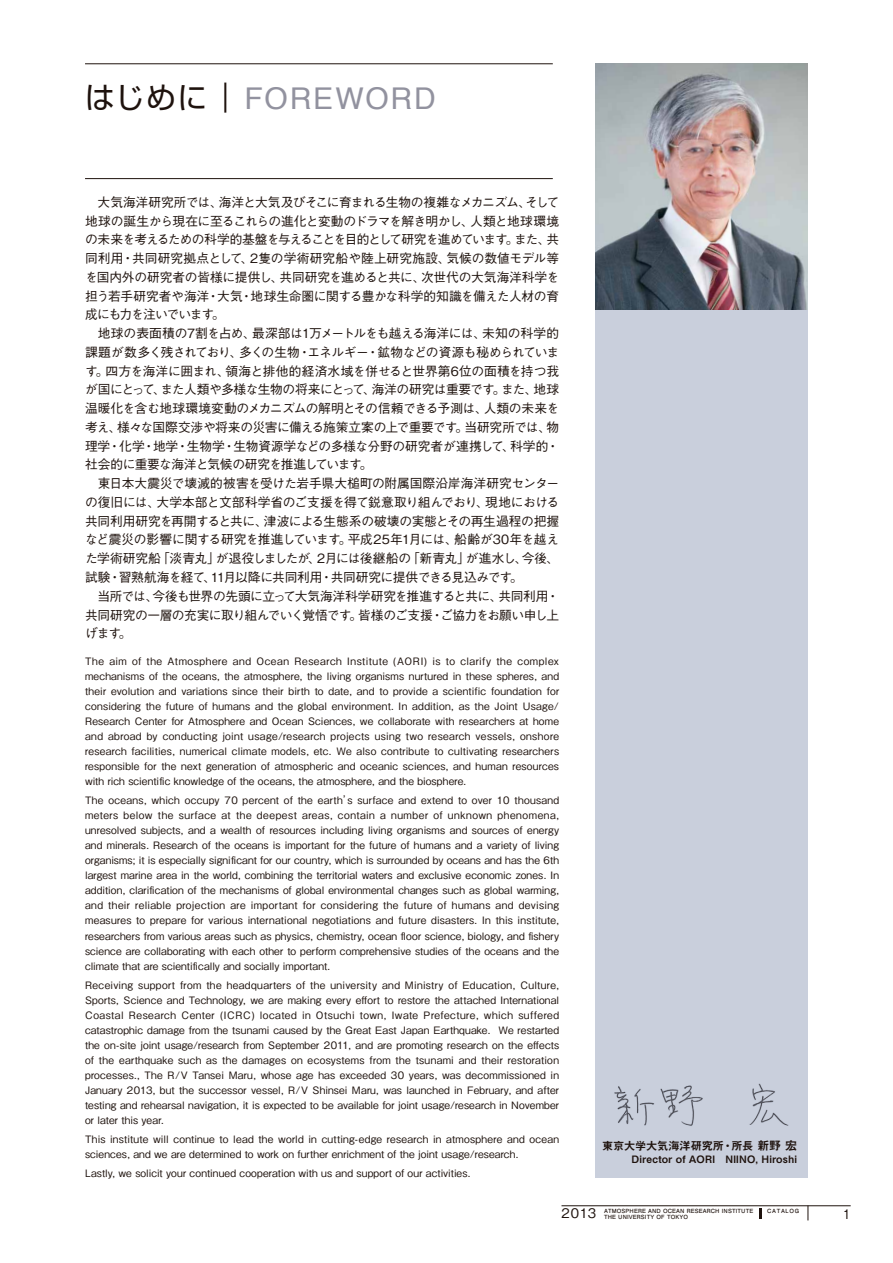
<style>
.page{position:relative;width:893px;height:1263px;background:#fff}
.page>*{position:absolute;margin:0;border:0;box-sizing:border-box;transform-origin:0 0}
.t1{font:30px "Helvetica";letter-spacing:.06em;color:#92929f}
.t2{font:500 13.2px "Gothic BBB Pro";color:#1e120d}
.t3{font:500 13.2px "Gothic BBB Pro";color:#1e120d;scale:.9 1}
.t4{font:500 12.75px/18.8px "Gothic BBB Pro";letter-spacing:-.03em;color:#1e120d}
.t5{font:11.25px "Midashi Go Pro MB31";letter-spacing:-.02em;color:#1e120d}
.t6{font:500 10.2px/15px "Gothic BBB Pro";letter-spacing:.015em;color:#1e120d;text-align:justify}
.t7{font:10.2px "Midashi Go Pro MB31";letter-spacing:.025em;color:#1e120d}
.t8{font:700 5.7px/6px "Futo Go B101 Pro";letter-spacing:.02em;color:#1e120d}
.t9{font:700 5.7px "Futo Go B101 Pro";letter-spacing:.12em;color:#1e120d}
.s1{font-family:"Shin Go Pro";color:#1e120d}
.s2{font-size:12px}
</style>
<div class="page">
<hr style="left:561px;top:1205px;width:290px;height:1px;background:#1e120d">
<svg style="left:808px;top:1205px;width:1px;height:15px"></svg>
<svg style="left:760px;top:1208px;width:2px;height:11px"></svg>
<img style="left:595px;top:64px;width:213px;height:246px">
<hr style="left:85px;top:64px;width:468px;height:1px;background:#1e120d">
<hr style="left:85px;top:178px;width:468px;height:1px;background:#1e120d">
<div style="left:595px;top:310px;width:213px;height:868px;background:#c9cfdc"></div>
<img style="left:614px;top:1083px;width:175px;height:43px">
<h1 class="t1" style="left:85px;top:75px;width:352px"><span class="s1">はじめに｜</span>FOREWORD</h1>
<p class="t4" style="left:85px;top:191px;width:476px">　大気海洋研究所では、海洋と大気及びそこに育まれる生物の複雑なメカニズム、そして地球の誕生から現在に至るこれらの進化と変動のドラマを解き明かし、人類と地球環境の未来を考えるための科学的基盤を与えることを目的として研究を進めています。また、共同利用・共同研究拠点として、2隻の学術研究船や陸上研究施設、気候の数値モデル等を国内外の研究者の皆様に提供し、共同研究を進めると共に、次世代の大気海洋科学を担う若手研究者や海洋・大気・地球生命圏に関する豊かな科学的知識を備えた人材の育成にも力を注いでいます。<br>　地球の表面積の7割を占め、最深部は1万メートルをも越える海洋には、未知の科学的課題が数多く残されており、多くの生物・エネルギー・鉱物などの資源も秘められています。四方を海洋に囲まれ、領海と排他的経済水域を併せると世界第6位の面積を持つ我が国にとって、また人類や多様な生物の将来にとって、海洋の研究は重要です。また、地球温暖化を含む地球環境変動のメカニズムの解明とその信頼できる予測は、人類の未来を考え、様々な国際交渉や将来の災害に備える施策立案の上で重要です。当研究所では、物理学・化学・地学・生物学・生物資源学などの多様な分野の研究者が連携して、科学的・社会的に重要な海洋と気候の研究を推進しています。<br>　東日本大震災で壊滅的被害を受けた岩手県大槌町の附属国際沿岸海洋研究センターの復旧には、大学本部と文部科学省のご支援を得て鋭意取り組んでおり、現地における共同利用研究を再開すると共に、津波による生態系の破壊の実態とその再生過程の把握など震災の影響に関する研究を推進しています。平成25年1月には、船齢が30年を越えた学術研究船「淡青丸」が退役しましたが、2月には後継船の「新青丸」が進水し、今後、試験・習熟航海を経て、11月以降に共同利用・共同研究に提供できる見込みです。<br>　当所では、今後も世界の先頭に立って大気海洋科学研究を推進すると共に、共同利用・共同研究の一層の充実に取り組んでいく覚悟です。皆様のご支援・ご協力をお願い申し上げます。</p>
<p class="t6" style="left:85px;top:652px;width:476px">The aim of the Atmosphere and Ocean Research Institute (AORI) is to clarify the complex mechanisms of the oceans, the atmosphere, the living organisms nurtured in these spheres, and their evolution and variations since their birth to date, and to provide a scientific foundation for considering the future of humans and the global environment. In addition, as the Joint Usage/ Research Center for Atmosphere and Ocean Sciences, we collaborate with researchers at home and abroad by conducting joint usage/research projects using two research vessels, onshore research facilities, numerical climate models, etc. We also contribute to cultivating researchers responsible for the next generation of atmospheric and oceanic sciences, and human resources with rich scientific knowledge of the oceans, the atmosphere, and the biosphere.</p>
<p class="t6" style="left:85px;top:792px;width:476px">The oceans, which occupy 70 percent of the earth’s surface and extend to over 10 thousand meters below the surface at the deepest areas, contain a number of unknown phenomena, unresolved subjects, and a wealth of resources including living organisms and sources of energy and minerals. Research of the oceans is important for the future of humans and a variety of living organisms; it is especially significant for our country, which is surrounded by oceans and has the 6th largest marine area in the world, combining the territorial waters and exclusive economic zones. In addition, clarification of the mechanisms of global environmental changes such as global warming, and their reliable projection are important for considering the future of humans and devising measures to prepare for various international negotiations and future disasters. In this institute, researchers from various areas such as physics, chemistry, ocean floor science, biology, and fishery science are collaborating with each other to perform comprehensive studies of the oceans and the climate that are scientifically and socially important.</p>
<p class="t6" style="left:85px;top:976px;width:476px">Receiving support from the headquarters of the university and Ministry of Education, Culture, Sports, Science and Technology, we are making every effort to restore the attached International Coastal Research Center (ICRC) located in Otsuchi town, Iwate Prefecture, which suffered catastrophic damage from the tsunami caused by the Great East Japan Earthquake. We restarted the on-site joint usage/research from September 2011, and are promoting research on the effects of the earthquake such as the damages on ecosystems from the tsunami and their restoration processes., The R/V Tansei Maru, whose age has exceeded 30 years, was decommissioned in January 2013, but the successor vessel, R/V Shinsei Maru, was launched in February, and after testing and rehearsal navigation, it is expected to be available for joint usage/research in November or later this year.</p>
<p class="t6" style="left:85px;top:1130px;width:476px">This institute will continue to lead the world in cutting-edge research in atmosphere and ocean sciences, and we are determined to work on further enrichment of the joint usage/research.</p>
<p class="t6" style="left:85px;top:1165px;width:387px">Lastly, we solicit your continued cooperation with us and support of our activities.</p>
<p class="t5" style="left:602px;top:1137px;width:196px">東京大学大気海洋研究所・所長<span class="s2">新野 宏</span></p>
<p class="t7" style="left:632px;top:1151px;width:167px">Director of AORI NIINO, Hiroshi</p>
<p class="t2" style="left:561px;top:1203px;width:36px">2013</p>
<p class="t8" style="left:604px;top:1207px;width:151px">ATMOSPHERE AND OCEAN RESEARCH INSTITUTE<br>THE UNIVERSITY OF TOKYO</p>
<p class="t9" style="left:767px;top:1206px;width:33px">CATALOG</p>
<p class="t3" style="left:843px;top:1203px;width:10px">1</p>
</div>
